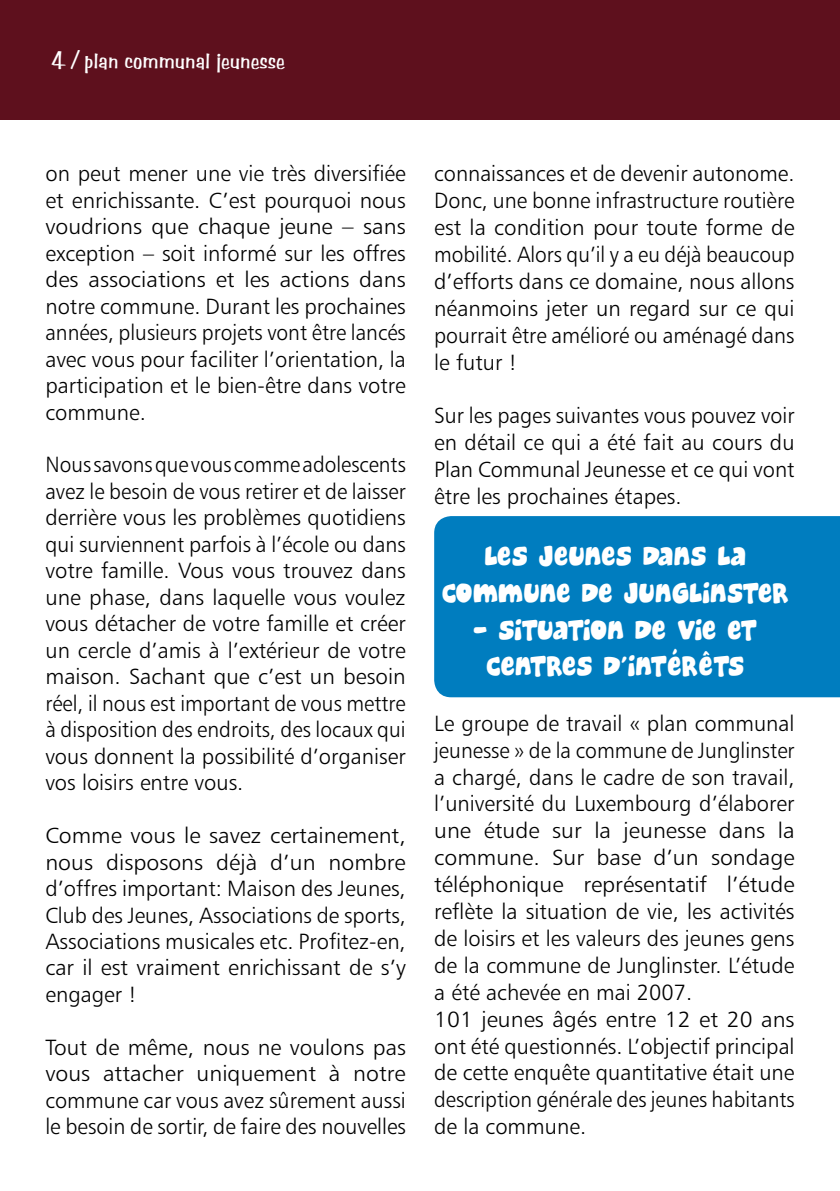
<style>
.page{position:relative;width:840px;height:1191px;background:#fff}
.page>*{position:absolute;margin:0;border:0;box-sizing:border-box;transform-origin:0 0}
.t1{font:36px/36.6px "Cheeseburger";color:#fff;text-align:center}
.t2{font:36px/36.6px "Cheeseburger";letter-spacing:-.02em;color:#fff;text-align:center}
.t3{font:24px "Benguiat Frisky";color:#fff}
.t4{font:22px/26.8px "Humanist 777 BT Light B";color:#000;text-align:justify}
.t5{font:22px/26.4px "Humanist 777 BT Light B";color:#000;text-align:justify;scale:.95 1}
.t6{font:22px/26.4px "Humanist 777 BT Light B";color:#000;text-align:justify;scale:1.05 1}
</style>
<div class="page">
<div style="left:0;top:0;width:839px;height:119px;background:#5e101d"></div>
<div style="left:434px;top:516px;width:405px;height:181px;background:#007dbf"></div>
<p class="t3" style="left:51px;top:46px;width:235px">4 / plan communal jeunesse</p>
<p class="t4" style="left:45px;top:160px;width:362px">on peut mener une vie très diversifiée et enrichissante. C’est pourquoi nous voudrions que chaque jeune – sans exception – soit informé sur les offres des associations et les actions dans notre commune. Durant les prochaines années, plusieurs projets vont être lancés avec vous pour faciliter l’orientation, la participation et le bien-être dans votre commune.</p>
<p class="t5" style="left:45px;top:451px;width:380px">Nous savons que vous comme adolescents avez le besoin de vous retirer et de laisser derrière vous les problèmes quotidiens qui surviennent parfois à l’école ou dans votre famille. Vous vous trouvez dans une phase, dans laquelle vous voulez vous détacher de votre famille et créer un cercle d’amis à l’extérieur de votre maison. Sachant que c’est un besoin réel, il nous est important de vous mettre à disposition des endroits, des locaux qui vous donnent la possibilité d’organiser vos loisirs entre vous.</p>
<p class="t6" style="left:45px;top:822px;width:344px">Comme vous le savez certainement, nous disposons déjà d’un nombre d’offres important: Maison des Jeunes, Club des Jeunes, Associations de sports, Associations musicales etc. Profitez-en, car il est vraiment enrichissant de s’y engager !</p>
<p class="t4" style="left:45px;top:1033px;width:362px">Tout de même, nous ne voulons pas vous attacher uniquement à notre commune car vous avez sûrement aussi le besoin de sortir, de faire des nouvelles</p>
<p class="t4" style="left:434px;top:160px;width:362px">connaissances et de devenir autonome.<br>Donc, une bonne infrastructure routière est la condition pour toute forme de mobilité. Alors qu’il y a eu déjà beaucoup d’efforts dans ce domaine, nous allons néanmoins jeter un regard sur ce qui pourrait être amélioré ou aménagé dans le futur !</p>
<p class="t4" style="left:434px;top:402px;width:362px">Sur les pages suivantes vous pouvez voir en détail ce qui a été fait au cours du Plan Communal Jeunesse et ce qui vont être les prochaines étapes.</p>
<h1 class="t1" style="left:440px;top:537px;width:348px">Les jeunes dans la commune de Junglinster</h1>
<h1 class="t2" style="left:472px;top:610px;width:285px">- Situation de vie et centres d’intérêts</h1>
<p class="t4" style="left:434px;top:709px;width:362px;text-align:left">Le groupe de travail « plan communal jeunesse » de la commune de Junglinster a chargé, dans le cadre de son travail, l’université du Luxembourg d’élaborer une étude sur la jeunesse dans la commune. Sur base d’un sondage téléphonique représentatif l’étude reflète la situation de vie, les activités de loisirs et les valeurs des jeunes gens de la commune de Junglinster. L’étude a été achevée en mai 2007.<br>101 jeunes âgés entre 12 et 20 ans ont été questionnés. L’objectif principal de cette enquête quantitative était une description générale des jeunes habitants de la commune.</p>
</div>
